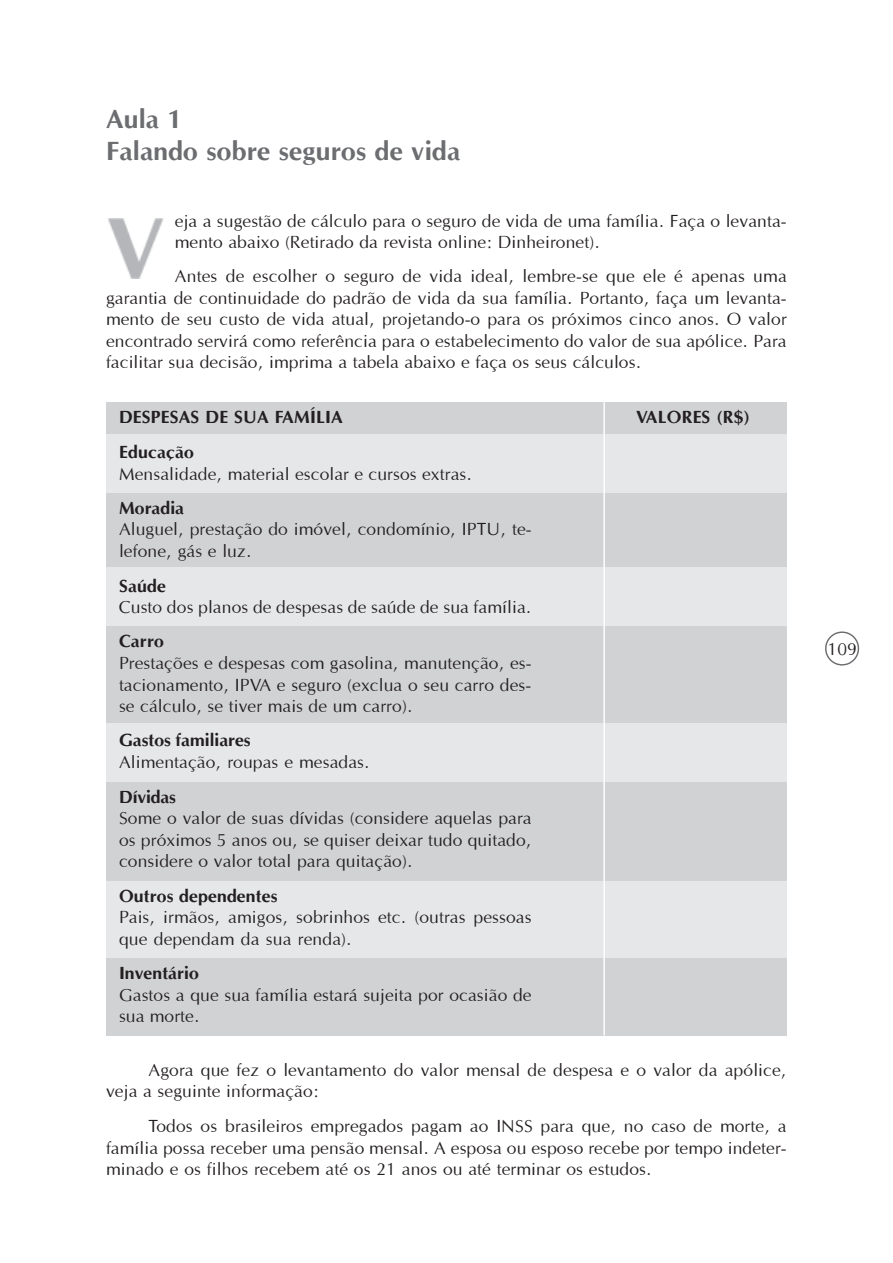
<style>
.page{position:relative;width:893px;height:1263px;background:#fff}
.page>*{position:absolute;margin:0;border:0;box-sizing:border-box;transform-origin:0 0}
.t1{font:700 27px/32.4px "Optane";color:#6c6d70}
.t2{font:18px/21.6px "Optane";color:#231f20}
.t3{font:700 18px "Optane";color:#231f20}
</style>
<div class="page">
<svg style="left:825px;top:631px;width:34px;height:35px"></svg>
<div style="left:106px;top:402px;width:680px;height:633px;background:#d1d2d4"></div>
<div style="left:106px;top:435px;width:680px;height:58px;background:#e6e7e9"></div>
<div style="left:106px;top:567px;width:680px;height:59px;background:#e6e7e9"></div>
<div style="left:106px;top:723px;width:680px;height:59px;background:#e6e7e9"></div>
<div style="left:106px;top:881px;width:680px;height:77px;background:#e6e7e9"></div>
<hr style="left:603px;top:402px;width:2px;height:633px;background:#fff">
<img style="left:107px;top:218px;width:57px;height:61px">
<h1 class="t1" style="left:106px;top:103px;width:356px">Aula 1<br>Falando sobre seguros de vida</h1>
<p class="t2" style="left:175px;top:210px;width:613px;line-height:20.9px">eja a sugestão de cálculo para o seguro de vida de uma família. Faça o levanta&shy;mento abaixo (Retirado da revista online: Dinheironet).</p>
<p class="t2" style="left:106px;top:265px;width:682px;text-align:justify;text-indent:69px">Antes de escolher o seguro de vida ideal, lembre-se que ele é apenas uma garantia de continuidade do padrão de vida da sua família. Portanto, faça um levanta&shy;mento de seu custo de vida atual, projetando-o para os próximos cinco anos. O valor encontrado servirá como referência para o estabelecimento do valor de sua apólice. Para facilitar sua decisão, imprima a tabela abaixo e faça os seus cálculos.</p>
<p class="t3" style="left:119px;top:407px;width:225px">DESPESAS DE SUA FAMÍLIA</p>
<p class="t3" style="left:636px;top:407px;width:115px">VALORES (R$)</p>
<p class="t3" style="left:119px;top:441px;width:77px">Educação</p>
<p class="t2" style="left:119px;top:463px;width:355px">Mensalidade, material escolar e cursos extras.</p>
<p class="t3" style="left:119px;top:497px;width:67px">Moradia</p>
<p class="t2" style="left:119px;top:518px;width:414px">Aluguel, prestação do imóvel, condomínio, IPTU, te&shy;lefone, gás e luz.</p>
<p class="t3" style="left:119px;top:575px;width:49px">Saúde</p>
<p class="t2" style="left:119px;top:596px;width:414px">Custo dos planos de despesas de saúde de sua família.</p>
<p class="t3" style="left:119px;top:630px;width:46px">Carro</p>
<p class="t2" style="left:119px;top:652px;width:414px;text-align:justify">Prestações e despesas com gasolina, manutenção, es&shy;tacionamento, IPVA e seguro (exclua o seu carro des&shy;se cálculo, se tiver mais de um carro).</p>
<p class="t3" style="left:119px;top:729px;width:133px">Gastos familiares</p>
<p class="t2" style="left:119px;top:751px;width:252px">Alimentação, roupas e mesadas.</p>
<p class="t3" style="left:119px;top:786px;width:59px">Dívidas</p>
<p class="t2" style="left:119px;top:807px;width:414px;text-align:justify">Some o valor de suas dívidas (considere aquelas para os próximos 5 anos ou, se quiser deixar tudo quitado, considere o valor total para quitação).</p>
<p class="t3" style="left:119px;top:885px;width:160px">Outros dependentes</p>
<p class="t2" style="left:119px;top:906px;width:414px">Pais, irmãos, amigos, sobrinhos etc. (outras pessoas que dependam da sua renda).</p>
<p class="t3" style="left:119px;top:962px;width:81px">Inventário</p>
<p class="t2" style="left:119px;top:984px;width:414px">Gastos a que sua família estará sujeita por ocasião de sua morte.</p>
<p class="t2" style="left:106px;top:1059px;width:682px;text-indent:42px">Agora que fez o levantamento do valor mensal de despesa e o valor da apólice, veja a seguinte informação:</p>
<p class="t2" style="left:106px;top:1115px;width:682px;text-align:justify;text-indent:42px">Todos os brasileiros empregados pagam ao INSS para que, no caso de morte, a família possa receber uma pensão mensal. A esposa ou esposo recebe por tempo indeter&shy;minado e os filhos recebem até os 21 anos ou até terminar os estudos.</p>
<p class="t2" style="left:827px;top:638px;width:31px">109</p>
</div>
